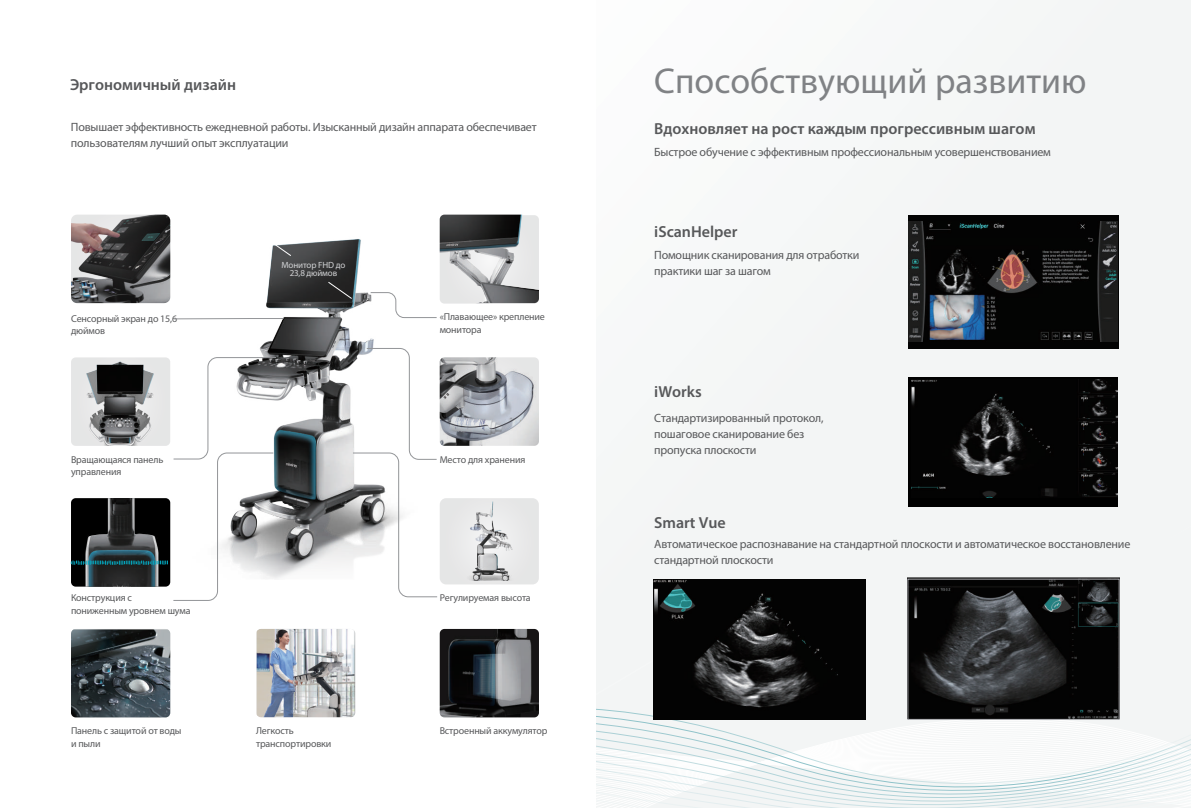
<style>
.page{position:relative;width:1191px;height:808px;background:#fff}
.page>*{position:absolute;margin:0;border:0;box-sizing:border-box;transform-origin:0 0}
.t1{font:36px "Myriad Pro";color:#808285}
.t2{font:600 16px "Myriad Pro";color:#57585a}
.t3{font:12px/16px "Myriad Pro";letter-spacing:-.015em;color:#57585a}
.t4{font:10px/12.7px "Myriad Pro";letter-spacing:-.015em;color:#57585a}
.t5{font:9px/8px "Myriad Pro";letter-spacing:-.015em;color:#d1d2d4;text-align:center}
</style>
<div class="page">
<div style="left:596px;top:0;width:595px;height:808px;background:#f4f5f5"></div>
<svg style="left:1037px;top:506px;width:83px;height:111px"></svg>
<svg style="left:596px;top:698px;width:595px;height:110px"></svg>
<div style="left:908px;top:377px;width:210px;height:129px;background:#000"></div>
<div style="left:907px;top:216px;width:211px;height:133px;background:#030303"></div>
<img style="left:908px;top:222px;width:209px;height:119px">
<img style="left:907px;top:578px;width:212px;height:139px">
<img style="left:184px;top:239px;width:190px;height:340px">
<svg style="left:328px;top:282px;width:24px;height:17px"></svg>
<svg style="left:272px;top:243px;width:19px;height:13px"></svg>
<div style="left:440px;top:498px;width:99px;height:86px;background:#e6e6e7;border-radius:6px"></div>
<img style="left:470px;top:501px;width:43px;height:80px">
<img style="left:440px;top:215px;width:99px;height:88px">
<img style="left:257px;top:629px;width:98px;height:88px">
<img style="left:71px;top:629px;width:99px;height:88px">
<svg style="left:173px;top:318px;width:111px;height:1px"></svg>
<svg style="left:352px;top:348px;width:86px;height:249px"></svg>
<svg style="left:370px;top:292px;width:67px;height:26px"></svg>
<img style="left:440px;top:629px;width:99px;height:88px">
<img style="left:654px;top:579px;width:211px;height:140px">
<svg style="left:71px;top:215px;width:99px;height:88px;background:#625f60"></svg>
<svg style="left:71px;top:357px;width:206px;height:244px"></svg>
<img style="left:911px;top:379px;width:206px;height:119px">
<svg style="left:440px;top:357px;width:99px;height:89px;background:#abaeb3"></svg>
<h1 class="t1" style="left:654px;top:59px;width:434px">Способствующий развитию</h1>
<h2 class="t2" style="left:70px;top:74px;width:168px">Эргономичный дизайн</h2>
<p class="t3" style="left:71px;top:119px;width:467px">Повышает эффективность ежедневной работы. Изысканный дизайн аппарата обеспечивает пользователям лучший опыт эксплуатации</p>
<h2 class="t2" style="left:654px;top:118px;width:383px">Вдохновляет на рост каждым прогрессивным шагом</h2>
<p class="t3" style="left:654px;top:143px;width:398px">Быстрое обучение с эффективным профессиональным усовершенствованием</p>
<p class="t4" style="left:71px;top:312px;width:108px;line-height:12px">Сенсорный экран до 15,6 дюймов</p>
<p class="t4" style="left:71px;top:453px;width:94px">Вращающаяся панель управления</p>
<p class="t5" style="left:281px;top:261px;width:65px">Монитор FHD до<br>23,8 дюймов</p>
<p class="t4" style="left:440px;top:310px;width:107px">«Плавающее» крепление монитора</p>
<p class="t4" style="left:440px;top:453px;width:87px">Место для хранения</p>
<p class="t4" style="left:71px;top:591px;width:62px">Конструкция с</p>
<p class="t4" style="left:440px;top:591px;width:93px">Регулируемая высота</p>
<p class="t4" style="left:71px;top:604px;width:121px">пониженным уровнем шума</p>
<p class="t4" style="left:71px;top:724px;width:112px">Панель с защитой от воды и пыли</p>
<p class="t4" style="left:256px;top:724px;width:77px">Легкость транспортировки</p>
<p class="t4" style="left:440px;top:724px;width:109px">Встроенный аккумулятор</p>
<h2 class="t2" style="left:654px;top:222px;width:85px">iScanHelper</h2>
<p class="t3" style="left:654px;top:247px;width:207px">Помощник сканирования для отработки практики шаг за шагом</p>
<h2 class="t2" style="left:654px;top:381px;width:49px">iWorks</h2>
<p class="t3" style="left:654px;top:409px;width:171px">Стандартизированный протокол, пошаговое сканирование без пропуска плоскости</p>
<h2 class="t2" style="left:654px;top:512px;width:73px">Smart Vue</h2>
<p class="t3" style="left:654px;top:536px;width:477px">Автоматическое распознавание на стандартной плоскости и автоматическое восстановление стандартной плоскости</p>
</div>
